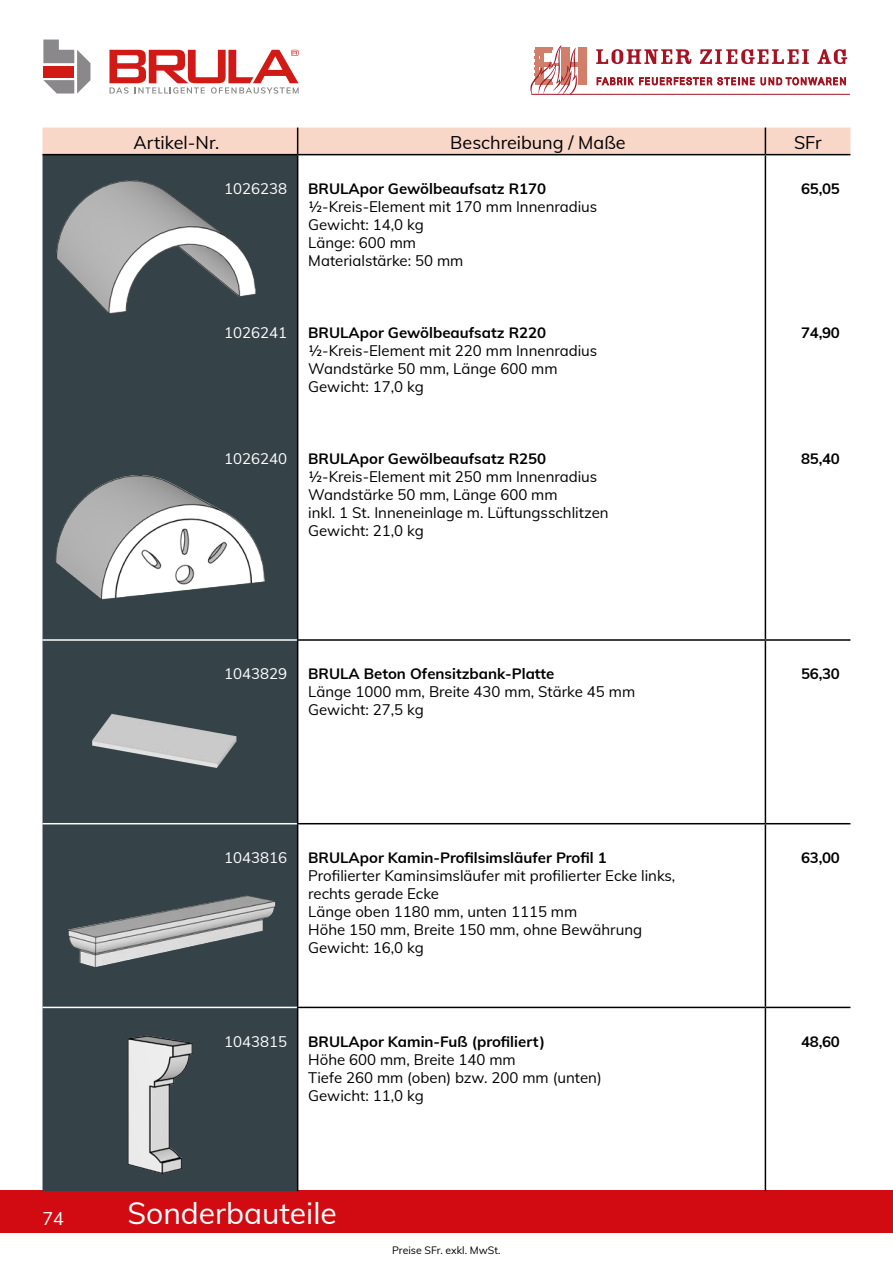
<style>
.page{position:relative;width:893px;height:1263px;background:#fff}
.page>*{position:absolute;margin:0;border:0;box-sizing:border-box;transform-origin:0 0}
.t1{font:30px "Muli";color:#fff}
.t2{font:18px "Muli";color:#000}
.t3{font:18px "Muli";color:#fff}
.t4{font:15px/18px "Muli";color:#000}
.t5{font:700 15px "Muli";color:#000}
.t6{font:15px "Muli";color:#fff}
.t7{font:10.5px "Muli";color:#000}
</style>
<div class="page">
<div style="left:0;top:1191px;width:893px;height:42px;background:#d20a11"></div>
<svg style="left:43px;top:40px;width:47px;height:54px"></svg>
<svg style="left:109px;top:50px;width:190px;height:44px"></svg>
<svg style="left:43px;top:155px;width:254px;height:1036px;fill:#354248"></svg>
<div style="left:43px;top:128px;width:807px;height:26px;background:#f8d6c8"></div>
<hr style="left:298px;top:154px;width:467px;height:1px;background:#000">
<hr style="left:765px;top:154px;width:85px;height:1px;background:#000">
<hr style="left:765px;top:155px;width:1px;height:484px;background:#000">
<hr style="left:297px;top:639px;width:468px;height:2px;background:#000">
<hr style="left:765px;top:639px;width:85px;height:2px;background:#000">
<hr style="left:765px;top:641px;width:1px;height:182px;background:#000">
<hr style="left:297px;top:823px;width:468px;height:1px;background:#000">
<hr style="left:765px;top:823px;width:85px;height:1px;background:#000">
<hr style="left:765px;top:824px;width:1px;height:183px;background:#000">
<hr style="left:297px;top:1007px;width:468px;height:1px;background:#000">
<hr style="left:765px;top:1007px;width:85px;height:1px;background:#000">
<hr style="left:765px;top:1008px;width:1px;height:183px;background:#000">
<hr style="left:43px;top:154px;width:255px;height:1px;background:#000">
<hr style="left:297px;top:155px;width:1px;height:484px;background:#000">
<hr style="left:297px;top:641px;width:1px;height:182px;background:#000">
<hr style="left:297px;top:824px;width:1px;height:183px;background:#000">
<hr style="left:297px;top:1008px;width:1px;height:183px;background:#000">
<hr style="left:43px;top:1007px;width:254px;height:1px;background:#fff">
<hr style="left:43px;top:639px;width:254px;height:2px;background:#fff">
<hr style="left:43px;top:823px;width:254px;height:1px;background:#fff">
<img style="left:68px;top:180px;width:61px;height:37px">
<img style="left:71px;top:475px;width:68px;height:38px">
<img style="left:68px;top:895px;width:179px;height:52px">
<img style="left:128px;top:1035px;width:65px;height:139px">
<img style="left:99px;top:714px;width:13px;height:17px">
<svg style="left:530px;top:45px;width:57px;height:49px"></svg>
<hr style="left:531px;top:94px;width:319px;height:1px;background:#a51422">
<svg style="left:597px;top:77px;width:36px;height:8px"></svg>
<svg style="left:761px;top:77px;width:85px;height:8px"></svg>
<svg style="left:639px;top:77px;width:115px;height:8px"></svg>
<svg style="left:596px;top:49px;width:95px;height:15px"></svg>
<svg style="left:700px;top:49px;width:109px;height:15px"></svg>
<svg style="left:817px;top:49px;width:30px;height:15px"></svg>
<p class="t2" style="left:134px;top:129px;width:87px">Artikel-Nr.</p>
<p class="t2" style="left:450px;top:129px;width:177px">Beschreibung / Maße</p>
<p class="t2" style="left:794px;top:129px;width:29px">SFr</p>
<p class="t6" style="left:224px;top:177px;width:64px">1026238</p>
<p class="t5" style="left:308px;top:177px;width:240px">BRULApor Gewölbeaufsatz R170</p>
<p class="t4" style="left:308px;top:197px;width:291px">½-Kreis-Element mit 170 mm Innenradius<br>Gewicht: 14,0 kg<br>Länge: 600 mm<br>Materialstärke: 50 mm</p>
<p class="t5" style="left:801px;top:177px;width:40px">65,05</p>
<p class="t6" style="left:224px;top:321px;width:64px">1026241</p>
<p class="t5" style="left:308px;top:321px;width:240px">BRULApor Gewölbeaufsatz R220</p>
<p class="t4" style="left:308px;top:341px;width:291px">½-Kreis-Element mit 220 mm Innenradius<br>Wandstärke 50 mm, Länge 600 mm<br>Gewicht: 17,0 kg</p>
<p class="t6" style="left:224px;top:447px;width:64px">1026240</p>
<p class="t5" style="left:308px;top:447px;width:240px">BRULApor Gewölbeaufsatz R250</p>
<p class="t4" style="left:308px;top:467px;width:302px">½-Kreis-Element mit 250 mm Innenradius Wandstärke 50 mm, Länge 600 mm<br>inkl. 1 St. Inneneinlage m. Lüftungsschlitzen Gewicht: 21,0 kg</p>
<p class="t6" style="left:224px;top:663px;width:64px">1043829</p>
<p class="t5" style="left:308px;top:663px;width:248px">BRULA Beton Ofensitzbank-Platte</p>
<p class="t4" style="left:308px;top:682px;width:328px">Länge 1000 mm, Breite 430 mm, Stärke 45 mm<br>Gewicht: 27,5 kg</p>
<p class="t6" style="left:224px;top:846px;width:64px">1043816</p>
<p class="t5" style="left:308px;top:846px;width:300px">BRULApor Kamin-Profilsimsläufer Profil 1</p>
<p class="t4" style="left:308px;top:866px;width:369px">Profilierter Kaminsimsläufer mit profilierter Ecke links, rechts gerade Ecke<br>Länge oben 1180 mm, unten 1115 mm<br>Höhe 150 mm, Breite 150 mm, ohne Bewährung Gewicht: 16,0 kg</p>
<p class="t6" style="left:224px;top:1030px;width:64px">1043815</p>
<p class="t5" style="left:308px;top:1030px;width:238px">BRULApor Kamin-Fuß (profiliert)</p>
<p class="t4" style="left:308px;top:1049px;width:295px">Höhe 600 mm, Breite 140 mm<br>Tiefe 260 mm (oben) bzw. 200 mm (unten)<br>Gewicht: 11,0 kg</p>
<p class="t3" style="left:43px;top:1205px;width:23px">74</p>
<h1 class="t1" style="left:128px;top:1192px;width:211px">Sonderbauteile</h1>
<p class="t7" style="left:392px;top:1243px;width:110px">Preise SFr. exkl. MwSt.</p>
<p class="t5" style="left:801px;top:321px;width:40px">74,90</p>
<p class="t5" style="left:801px;top:447px;width:40px">85,40</p>
<p class="t5" style="left:801px;top:663px;width:40px">56,30</p>
<p class="t5" style="left:801px;top:846px;width:40px">63,00</p>
<p class="t5" style="left:801px;top:1030px;width:40px">48,60</p>
</div>
